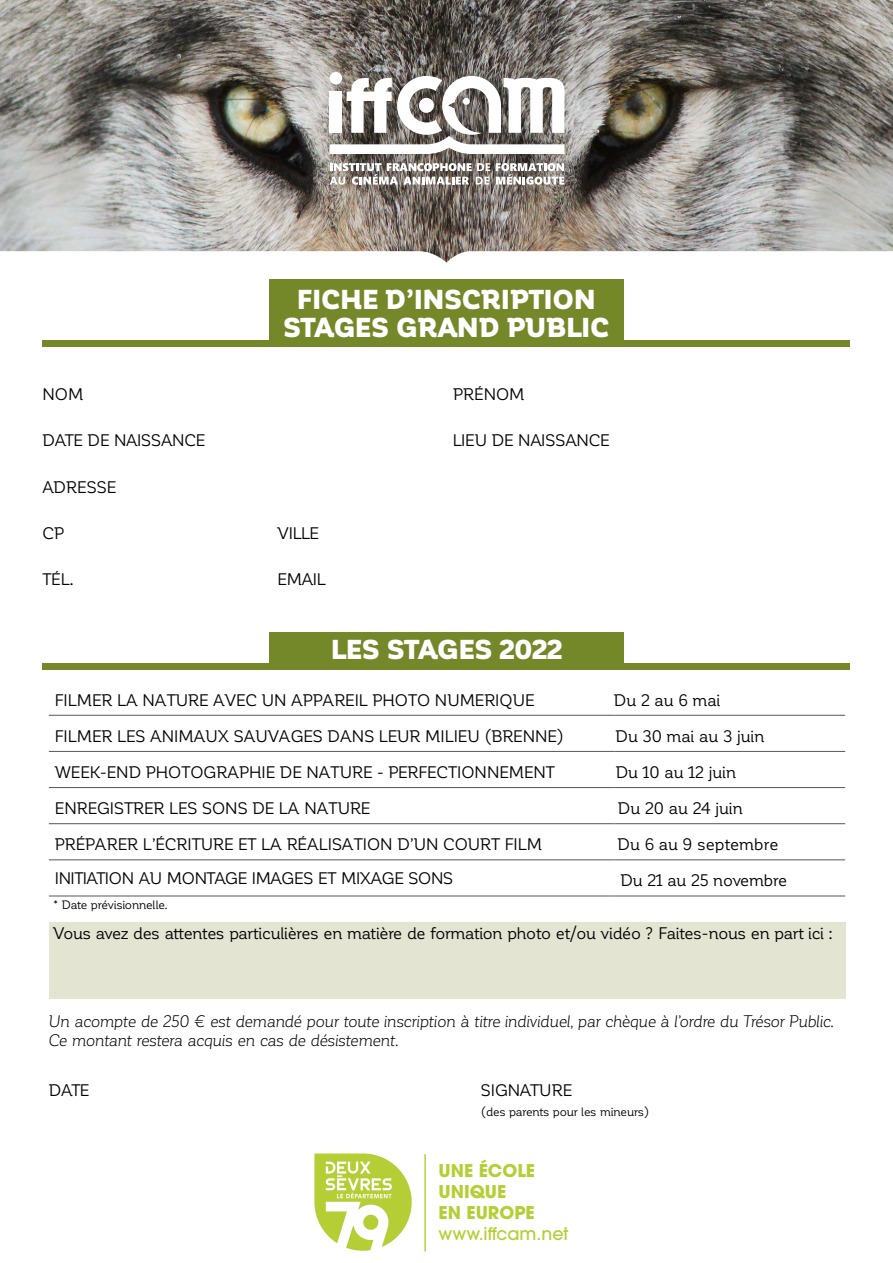
<style>
.page{position:relative;width:893px;height:1263px;background:#fff}
.page>*{position:absolute;margin:0;border:0;box-sizing:border-box;transform-origin:0 0}
.t1{font:900 27px/28.5px "Corporative";letter-spacing:-.01em;color:#fff;text-align:center}
.t2{font:700 17.55px/21px "ITC Avant Garde Pro";color:#b6ce35}
.t3{font:500 17.55px "ITC Avant Garde Pro";color:#b6ce35}
.t4{font:16.5px "Corporative";color:#000}
.t5{font:italic 16.5px/19.8px "Corporative";letter-spacing:-.03em;color:#000}
.t6{font:16.5px "Corporative";letter-spacing:-.025em;color:#000}
.t7{font:12px "Corporative";letter-spacing:-.02em;color:#000}
</style>
<div class="page">
<img style="left:0;top:0;width:893px;height:263px">
<div style="left:42px;top:341px;width:808px;height:6px;background:#748829"></div>
<div style="left:43px;top:663px;width:807px;height:6px;background:#748829"></div>
<div style="left:269px;top:632px;width:355px;height:34px;background:#748829"></div>
<div style="left:269px;top:279px;width:355px;height:66px;background:#748829"></div>
<hr style="left:49px;top:751px;width:565px;height:1px;background:#575756">
<hr style="left:614px;top:751px;width:231px;height:1px;background:#575756">
<hr style="left:49px;top:787px;width:565px;height:1px;background:#575756">
<hr style="left:614px;top:787px;width:231px;height:1px;background:#575756">
<hr style="left:49px;top:823px;width:565px;height:1px;background:#575756">
<hr style="left:614px;top:823px;width:231px;height:1px;background:#575756">
<hr style="left:49px;top:859px;width:565px;height:1px;background:#575756">
<hr style="left:614px;top:859px;width:231px;height:1px;background:#575756">
<hr style="left:49px;top:896px;width:565px;height:1px;background:#575756">
<hr style="left:614px;top:896px;width:231px;height:1px;background:#575756">
<hr style="left:49px;top:715px;width:565px;height:1px;background:#575756">
<hr style="left:614px;top:715px;width:231px;height:1px;background:#575756">
<div style="left:49px;top:922px;width:796px;height:77px;background:#e3e4d1"></div>
<svg style="left:314px;top:1153px;width:98px;height:98px"></svg>
<hr style="left:424px;top:1154px;width:2px;height:97px;background:#b6ce35">
<div style="left:330px;top:72px;width:12px;height:12px;background:#fff;border-radius:50%"></div>
<svg style="left:330px;top:76px;width:234px;height:78px"></svg>
<svg style="left:330px;top:163px;width:160px;height:22px"></svg>
<svg style="left:496px;top:163px;width:68px;height:22px"></svg>
<h1 class="t1" style="left:283px;top:286px;width:327px">FICHE D’INSCRIPTION<br>STAGES GRAND PUBLIC</h1>
<p class="t4" style="left:43px;top:386px;width:42px">NOM</p>
<p class="t4" style="left:453px;top:386px;width:73px">PRÉNOM</p>
<p class="t4" style="left:43px;top:432px;width:164px">DATE DE NAISSANCE</p>
<p class="t4" style="left:453px;top:432px;width:158px">LIEU DE NAISSANCE</p>
<p class="t4" style="left:43px;top:478px;width:75px">ADRESSE</p>
<p class="t4" style="left:43px;top:524px;width:23px">CP</p>
<p class="t4" style="left:278px;top:524px;width:43px">VILLE</p>
<p class="t4" style="left:43px;top:570px;width:33px">TÉL.</p>
<p class="t4" style="left:277px;top:570px;width:50px">EMAIL</p>
<h1 class="t1" style="left:331px;top:636px;width:233px">LES STAGES 2022</h1>
<p class="t4" style="left:55px;top:691px;width:481px">FILMER LA NATURE AVEC UN APPAREIL PHOTO NUMERIQUE</p>
<p class="t4" style="left:614px;top:691px;width:108px">Du 2 au 6 mai</p>
<p class="t4" style="left:55px;top:727px;width:511px">FILMER LES ANIMAUX SAUVAGES DANS LEUR MILIEU (BRENNE)</p>
<p class="t4" style="left:615px;top:727px;width:151px">Du 30 mai au 3 juin</p>
<p class="t4" style="left:55px;top:763px;width:502px">WEEK-END PHOTOGRAPHIE DE NATURE - PERFECTIONNEMENT</p>
<p class="t4" style="left:616px;top:763px;width:122px">Du 10 au 12 juin</p>
<p class="t4" style="left:55px;top:800px;width:317px">ENREGISTRER LES SONS DE LA NATURE</p>
<p class="t4" style="left:618px;top:800px;width:127px">Du 20 au 24 juin</p>
<p class="t4" style="left:55px;top:836px;width:489px">PRÉPARER L’ÉCRITURE ET LA RÉALISATION D’UN COURT FILM</p>
<p class="t4" style="left:617px;top:836px;width:162px">Du 6 au 9 septembre</p>
<p class="t6" style="left:55px;top:870px;width:400px">INITIATION AU MONTAGE IMAGES ET MIXAGE SONS</p>
<p class="t4" style="left:620px;top:872px;width:168px">Du 21 au 25 novembre</p>
<p class="t7" style="left:53px;top:898px;width:116px">* Date prévisionnelle.</p>
<p class="t6" style="left:53px;top:925px;width:781px">Vous avez des attentes particulières en matière de formation photo et/ou vidéo ? Faites-nous en part ici :</p>
<p class="t5" style="left:49px;top:1011px;width:786px">Un acompte de 250 € est demandé pour toute inscription à titre individuel, par chèque à l’ordre du Trésor Public.<br>Ce montant restera acquis en cas de désistement.</p>
<p class="t4" style="left:49px;top:1082px;width:42px">DATE</p>
<p class="t4" style="left:481px;top:1082px;width:93px">SIGNATURE</p>
<p class="t7" style="left:481px;top:1106px;width:170px">(des parents pour les mineurs)</p>
<p class="t2" style="left:439px;top:1160px;width:98px">UNE ÉCOLE<br>UNIQUE<br>EN EUROPE</p>
<p class="t3" style="left:439px;top:1222px;width:131px">www.iffcam.net</p>
</div>
